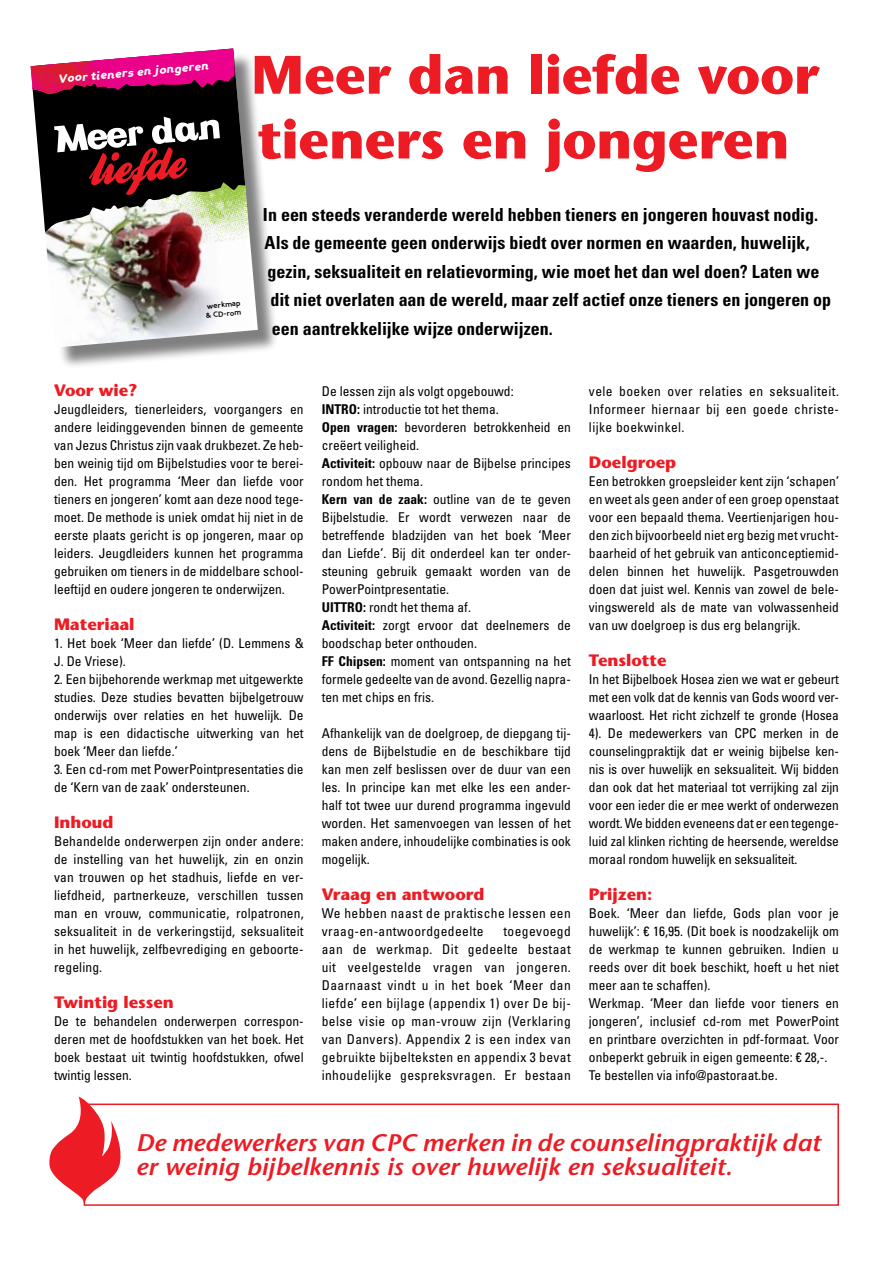
<style>
.page{position:relative;width:893px;height:1263px;background:#fff}
.page>*{position:absolute;margin:0;border:0;box-sizing:border-box;transform-origin:0 0}
.t1{font:700 54px/64.8px "Stone Sans Std";letter-spacing:-.005em;color:#ed1c24}
.t2{font:italic 600 24px/24px "Stone Sans Std";color:#ed1c24;scale:1.08 1}
.t3{font:700 condensed 18px "Univers LT Std";color:#000}
.t4{font:700 16.5px "Stone Sans Std";color:#ed1c24}
.t5{font:condensed 13.5px/18px "Univers LT Std";color:#000;text-align:justify}
.t6{font:condensed 13.5px/18px "Univers LT Std";letter-spacing:.03em;color:#000}
.t7{font:italic 900 11.7px "Perspective Sans";color:#fff}
.t8{font:700 7.5px/9.3px "Perspective Sans";color:#000}
.s1{font-weight:700}
</style>
<div class="page">
<div style="left:84px;top:1103px;width:755px;height:103px;border:2px solid #ed1c24"></div>
<svg style="left:49px;top:1096px;width:78px;height:110px"></svg>
<div style="left:34px;top:52px;width:245px;height:317px;background:#000;opacity:.5"></div>
<svg style="left:34px;top:52px;width:224px;height:296px"></svg>
<img style="left:38px;top:232px;width:216px;height:116px">
<img style="left:101px;top:232px;width:149px;height:19px">
<svg style="left:33px;top:48px;width:222px;height:184px;background:#5f4e4d"></svg>
<img style="left:31px;top:51px;width:175px;height:45px">
<p class="t7" style="left:58px;top:72px;width:152px;rotate:-5deg">Voor tieners en jongeren</p>
<h1 class="t1" style="left:251px;top:42px;width:569px">Meer dan liefde voor tieners en jongeren</h1>
<p class="t8" style="left:205px;top:302px;width:37px;rotate:-5deg">werkmap &amp; CD-rom</p>
<h3 class="t3" style="left:263px;top:203px;width:557px">In een steeds veranderde wereld hebben tieners en jongeren houvast nodig.</h3>
<h3 class="t3" style="left:264px;top:232px;width:547px">Als de gemeente geen onderwijs biedt over normen en waarden, huwelijk,</h3>
<h3 class="t3" style="left:267px;top:260px;width:553px">gezin, seksualiteit en relatievorming, wie moet het dan wel doen? Laten we</h3>
<h3 class="t3" style="left:270px;top:289px;width:562px">dit niet overlaten aan de wereld, maar zelf actief onze tieners en jongeren op</h3>
<h3 class="t3" style="left:272px;top:317px;width:282px">een aantrekkelijke wijze onderwijzen.</h3>
<p class="t4" style="left:54px;top:380px;width:85px">Voor wie?</p>
<p class="t5" style="left:54px;top:400px;width:251px">Jeugdleiders, tienerleiders, voorgangers en andere leidinggevenden binnen de gemeente van Jezus Christus zijn vaak drukbezet. Ze heb&shy;ben weinig tijd om Bijbelstudies voor te berei&shy;den. Het programma ‘Meer dan liefde voor tieners en jongeren’ komt aan deze nood tege&shy;moet. De methode is uniek omdat hij niet in de eerste plaats gericht is op jongeren, maar op leiders. Jeugdleiders kunnen het programma gebruiken om tieners in de middelbare school&shy;leeftijd en oudere jongeren te onderwijzen.</p>
<p class="t4" style="left:54px;top:614px;width:82px">Materiaal</p>
<p class="t5" style="left:54px;top:634px;width:251px">1. Het boek ‘Meer dan liefde’ (D. Lemmens &amp;<br>J. De Vriese).</p>
<p class="t5" style="left:54px;top:670px;width:251px">2. Een bijbehorende werkmap met uitgewerkte studies. Deze studies bevatten bijbelgetrouw onderwijs over relaties en het huwelijk. De map is een didactische uitwerking van het boek ‘Meer dan liefde.’</p>
<p class="t5" style="left:54px;top:760px;width:251px">3. Een cd-rom met PowerPointpresentaties die de ‘Kern van de zaak’ ondersteunen.</p>
<p class="t4" style="left:54px;top:812px;width:61px">Inhoud</p>
<p class="t5" style="left:54px;top:832px;width:251px">Behandelde onderwerpen zijn onder andere: de instelling van het huwelijk, zin en onzin van trouwen op het stadhuis, liefde en ver&shy;liefdheid, partnerkeuze, verschillen tussen man en vrouw, communicatie, rolpatronen, seksualiteit in de verkeringstijd, seksualiteit in het huwelijk, zelfbevrediging en geboorte&shy;regeling.</p>
<p class="t4" style="left:54px;top:992px;width:121px">Twintig lessen</p>
<p class="t5" style="left:54px;top:1012px;width:251px">De te behandelen onderwerpen correspon&shy;deren met de hoofdstukken van het boek. Het boek bestaat uit twintig hoofdstukken, ofwel twintig lessen.</p>
<p class="t5" style="left:322px;top:382px;width:251px;text-align:left">De lessen zijn als volgt opgebouwd:<br><span class="s1">INTRO:</span> introductie tot het thema.<br><span class="s1">Open vragen:</span> bevorderen betrokkenheid en creëert veiligheid.<br><span class="s1">Activiteit:</span> opbouw naar de Bijbelse principes rondom het thema.<br><span class="s1">Kern van de zaak:</span> outline van de te geven Bijbelstudie. Er wordt verwezen naar de betreffende bladzijden van het boek ‘Meer dan Liefde’. Bij dit onderdeel kan ter onder&shy;steuning gebruik gemaakt worden van de PowerPointpresentatie.<br><span class="s1">UITTRO:</span> rondt het thema af.<br><span class="s1">Activiteit:</span> zorgt ervoor dat deelnemers de boodschap beter onthouden.<br><span class="s1">FF Chipsen:</span> moment van ontspanning na het formele gedeelte van de avond. Gezellig napra&shy;ten met chips en fris.</p>
<p class="t5" style="left:322px;top:724px;width:251px">Afhankelijk van de doelgroep, de diepgang tij&shy;dens de Bijbelstudie en de beschikbare tijd kan men zelf beslissen over de duur van een les. In principe kan met elke les een ander&shy;half tot twee uur durend programma ingevuld worden. Het samenvoegen van lessen of het maken andere, inhoudelijke combinaties is ook mogelijk.</p>
<p class="t4" style="left:322px;top:884px;width:164px">Vraag en antwoord</p>
<p class="t6" style="left:322px;top:904px;width:251px">We hebben naast de praktische lessen een vraag-en-antwoordgedeelte</p>
<p class="t5" style="left:322px;top:922px;width:251px;text-indent:182px">toegevoegd aan de werkmap. Dit gedeelte bestaat uit veelgestelde vragen van jongeren.<br>Daarnaast vindt u in het boek ‘Meer dan liefde’ een bijlage (appendix 1) over De bij&shy;belse visie op man-vrouw zijn (Verklaring van Danvers). Appendix 2 is een index van gebruikte bijbelteksten en appendix 3 bevat inhoudelijke gespreksvragen. Er bestaan</p>
<p class="t5" style="left:589px;top:382px;width:252px">vele boeken over relaties en seksualiteit.<br>Informeer hiernaar bij een goede christe&shy;lijke boekwinkel.</p>
<p class="t4" style="left:589px;top:452px;width:89px">Doelgroep</p>
<p class="t5" style="left:589px;top:472px;width:252px">Een betrokken groepsleider kent zijn ‘schapen’ en weet als geen ander of een groep openstaat voor een bepaald thema. Veertienjarigen hou&shy;den zich bijvoorbeeld niet erg bezig met vrucht&shy;baarheid of het gebruik van anticonceptiemid&shy;delen binnen het huwelijk. Pasgetrouwden doen dat juist wel. Kennis van zowel de bele&shy;vingswereld als de mate van volwassenheid van uw doelgroep is dus erg belangrijk.</p>
<p class="t4" style="left:589px;top:650px;width:79px">Tenslotte</p>
<p class="t5" style="left:589px;top:670px;width:252px">In het Bijbelboek Hosea zien we wat er gebeurt met een volk dat de kennis van Gods woord ver&shy;waarloost. Het richt zichzelf te gronde (Hosea 4). De medewerkers van CPC merken in de counselingpraktijk dat er weinig bijbelse ken&shy;nis is over huwelijk en seksualiteit. Wij bidden dan ook dat het materiaal tot verrijking zal zijn voor een ieder die er mee werkt of onderwezen wordt. We bidden eveneens dat er een tegenge&shy;luid zal klinken richting de heersende, wereldse moraal rondom huwelijk en seksualiteit.</p>
<p class="t4" style="left:589px;top:884px;width:65px">Prijzen:</p>
<p class="t5" style="left:589px;top:904px;width:252px;text-align:left">Boek. ‘Meer dan liefde, Gods plan voor je huwelijk’: € 16,95. (Dit boek is noodzakelijk om de werkmap te kunnen gebruiken. Indien u reeds over dit boek beschikt, hoeft u het niet meer aan te schaffen).<br>Werkmap. ‘Meer dan liefde voor tieners en jongeren’, inclusief cd-rom met PowerPoint en printbare overzichten in pdf-formaat. Voor onbeperkt gebruik in eigen gemeente: € 28,-.<br>Te bestellen via info@pastoraat.be.</p>
<h2 class="t2" style="left:136px;top:1131px;width:636px">De medewerkers van CPC merken in de counselingpraktijk dat er weinig bijbelkennis is over huwelijk en seksualiteit.</h2>
</div>
